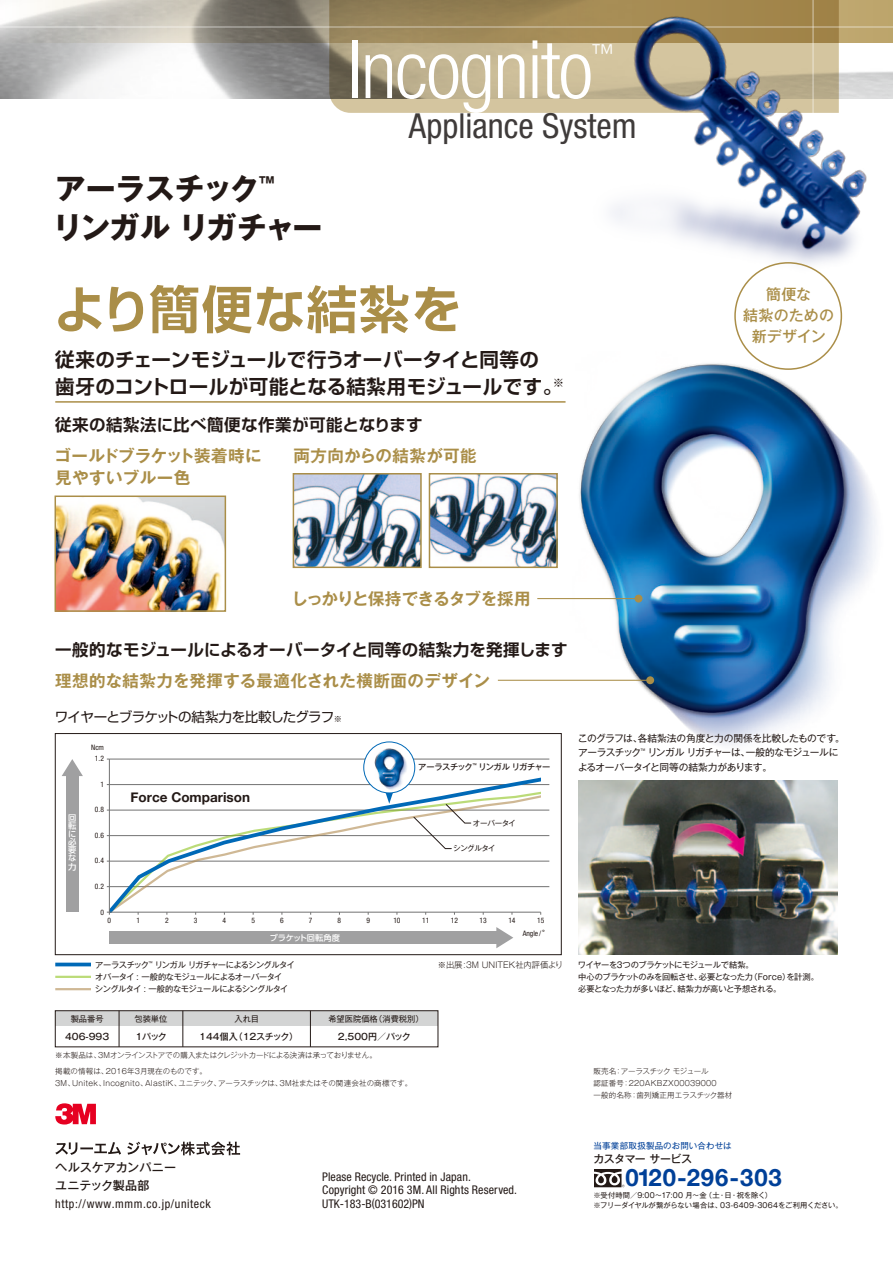
<style>
.page{position:relative;width:893px;height:1263px;background:#fff}
.page>*{position:absolute;margin:0;border:0;box-sizing:border-box;transform-origin:0 0}
.t1{font:300 condensed 80.7px "Helvetica Neue LT Std";letter-spacing:-.02em;color:#fff}
.t2{font:700 51px "Shin Go Pro De";letter-spacing:.03em;color:#aa8e48}
.t3{font:condensed 34.5px "Helvetica Neue LT Std";color:#3f3b3a}
.t4{font:700 30px/39px "Gothic MB101 Pro";letter-spacing:-.025em;color:#231916}
.t5{font:700 23.85px "Helvetica Neue";letter-spacing:.04em;color:#004098}
.t6{font:300 condensed 23.55px "Helvetica Neue LT Std";color:#fff}
.t7{font:700 19.5px/27px "Shin Go Pro De";letter-spacing:.01em;color:#231916}
.t8{font:700 16.5px/22.5px "Gothic MB101 Pro De";letter-spacing:.02em;color:#aa8e48}
.t9{font:700 16.5px "Shin Go Pro De";letter-spacing:.03em;color:#231916}
.t10{font:700 16.5px "Gothic MB101 Pro De";letter-spacing:-.04em;color:#aa8e48}
.t11{font:500 15px/21px "Gothic MB101 Pro";letter-spacing:.01em;color:#aa8e48;text-align:center}
.t12{font:13.5px "Shin Go Pro";letter-spacing:-.05em;color:#231916}
.t13{font:700 13.5px "Helvetica Neue";color:#231916}
.t14{font:500 12.15px "Gothic MB101 Pro";letter-spacing:.01em;color:#231916}
.t15{font:condensed 12px/13.5px "Helvetica Neue LT Std";letter-spacing:.01em;color:#231916}
.t16{font:condensed 12px "Helvetica Neue LT Std";letter-spacing:.05em;color:#231916}
.t17{font:500 12px "Gothic MB101 Pro";letter-spacing:.005em;color:#231916}
.t18{font:500 10.95px "Gothic MB101 Pro";letter-spacing:-.035em;color:#231916}
.t19{font:9.75px/14.2px "Gothic MB101 Pro";letter-spacing:-.05em;color:#231916}
.t20{font:500 9px "Gothic MB101 Pro";color:#231916}
.t21{font:8.55px "Gothic MB101 Pro";letter-spacing:.015em;color:#004098}
.t22{font:8.25px/12px "Gothic MB101 Pro";letter-spacing:-.05em;color:#231916}
.t23{font:8.25px/12.3px "Gothic MB101 Pro";letter-spacing:-.07em;color:#231916}
.t24{font:300 8.25px "Gothic MB101 Pro";color:#231916}
.t25{font:500 8.25px "Gothic MB101 Pro";letter-spacing:-.06em;color:#231916}
.t26{font:500 8.25px/8.1px "UD Shin Go Pro";letter-spacing:-.03em;color:#fff;text-align:justify}
.t27{font:8.25px "Gothic MB101 Pro";color:#231916}
.t28{font:300 7.5px/12px "Gothic MB101 Pro";letter-spacing:.03em;color:#231916}
.t29{font:condensed 7.5px "Helvetica Neue LT Std";color:#231916}
.t30{font:300 7.5px "Gothic MB101 Pro";letter-spacing:-.045em;color:#231916}
.t31{font:7.5px "Gothic MB101 Pro";letter-spacing:-.065em;color:#231916}
.t32{font:7.35px/9.8px "Gothic MB101 Pro";letter-spacing:.01em;color:#231916}
.s1{font-family:"Gothic MB101 Pro";font-weight:300;font-size:8.25px}
.s2{font-size:10.5px}
</style>
<div class="page">
<div style="left:55px;top:1011px;width:383px;height:14px;background:#d3d4d4"></div>
<img style="left:578px;top:780px;width:260px;height:175px">
<img style="left:564px;top:351px;width:312px;height:394px">
<img style="left:0;top:43px;width:329px;height:55px">
<svg style="left:0;top:0;width:329px;height:43px;background:#afaba2"></svg>
<svg style="left:329px;top:0;width:234px;height:113px;background:#ad9e78"></svg>
<hr style="left:0;top:26px;width:893px;height:2px;background:#fff">
<img style="left:563px;top:0;width:330px;height:304px">
<hr style="left:55px;top:401px;width:511px;height:2px;background:#aa8e48">
<svg style="left:594px;top:1169px;width:31px;height:18px"></svg>
<svg style="left:55px;top:1103px;width:41px;height:21px"></svg>
<svg style="left:55px;top:1142px;width:66px;height:13px"></svg>
<svg style="left:127px;top:1142px;width:113px;height:13px"></svg>
<img style="left:296px;top:476px;width:123px;height:89px">
<div style="left:293px;top:473px;width:129px;height:95px;border:2px solid #aa8e48"></div>
<img style="left:432px;top:476px;width:123px;height:89px">
<div style="left:429px;top:473px;width:129px;height:95px;border:2px solid #aa8e48"></div>
<img style="left:58px;top:498px;width:165px;height:111px">
<div style="left:55px;top:495px;width:171px;height:117px;border:2px solid #aa8e48"></div>
<hr style="left:55px;top:963px;width:36px;height:3px;background:#0069b7">
<hr style="left:55px;top:976px;width:36px;height:2px;background:#8fc41f">
<hr style="left:55px;top:988px;width:36px;height:2px;background:#b08a4f">
<hr style="left:537px;top:598px;width:101px;height:1px;background:#aa8e48">
<div style="left:635px;top:595px;width:7px;height:7px;background:#aa8e48;border-radius:50%"></div>
<hr style="left:498px;top:680px;width:152px;height:1px;background:#aa8e48">
<div style="left:646px;top:676px;width:8px;height:8px;background:#aa8e48;border-radius:50%"></div>
<hr style="left:109px;top:784px;width:440px;height:1px;background:#727272">
<hr style="left:109px;top:810px;width:440px;height:1px;background:#727272">
<hr style="left:109px;top:835px;width:440px;height:1px;background:#727272">
<hr style="left:109px;top:861px;width:440px;height:1px;background:#727272">
<hr style="left:109px;top:886px;width:440px;height:1px;background:#727272">
<hr style="left:109px;top:759px;width:440px;height:1px;background:#727272">
<div style="left:55px;top:733px;width:507px;height:222px;border:1px solid #231916"></div>
<svg style="left:109px;top:759px;width:432px;height:153px"></svg>
<div style="left:66px;top:772px;width:13px;height:140px;background:#a0a0a1"></div>
<svg style="left:62px;top:759px;width:21px;height:17px"></svg>
<div style="left:109px;top:931px;width:392px;height:13px;background:#a0a0a1"></div>
<svg style="left:496px;top:927px;width:17px;height:21px"></svg>
<svg style="left:413px;top:804px;width:58px;height:45px"></svg>
<svg style="left:385px;top:793px;width:8px;height:11px"></svg>
<svg style="left:364px;top:742px;width:51px;height:51px"></svg>
<img style="left:373px;top:747px;width:36px;height:45px">
<div style="left:363px;top:741px;width:52px;height:52px;border:1px solid #0069b7;border-radius:50%"></div>
<div style="left:734px;top:262px;width:108px;height:108px;border:2px solid #aa8e48;border-radius:50%"></div>
<div style="left:55px;top:1010px;width:383px;height:37px;border:1px solid #231916"></div>
<hr style="left:119px;top:1011px;width:1px;height:36px;background:#231916">
<hr style="left:183px;top:1011px;width:1px;height:36px;background:#231916">
<hr style="left:310px;top:1011px;width:1px;height:36px;background:#231916">
<h3 class="t4" style="left:53px;top:166px;width:271px">アーラスチック<sup>™<br></sup>リンガル リガチャー</h3>
<h1 class="t1" style="left:348px;top:23px;width:247px">Incognito</h1>
<h3 class="t6" style="left:591px;top:39px;width:25px">™</h3>
<h3 class="t3" style="left:409px;top:105px;width:229px">Appliance System</h3>
<h2 class="t2" style="left:54px;top:267px;width:410px">より簡便な結紮を</h2>
<h3 class="t7" style="left:55px;top:343px;width:511px">従来のチェーンモジュールで行うオーバータイと同等の<br>歯牙のコントロールが可能となる結紮用モジュールです。<sup>※</sup></h3>
<h3 class="t9" style="left:55px;top:411px;width:369px">従来の結紮法に比べ簡便な作業が可能となります</h3>
<h3 class="t8" style="left:55px;top:442px;width:208px">ゴールドブラケット装着時に見やすいブルー色</h3>
<h3 class="t8" style="left:293px;top:442px;width:185px">両方向からの結紮が可能</h3>
<h3 class="t10" style="left:292px;top:585px;width:241px">しっかりと保持できるタブを採用</h3>
<h3 class="t9" style="left:55px;top:636px;width:514px">一般的なモジュールによるオーバータイと同等の結紮力を発揮します</h3>
<h3 class="t8" style="left:55px;top:667px;width:436px">理想的な結紮力を発揮する最適化された横断面のデザイン</h3>
<h3 class="t12" style="left:55px;top:706px;width:289px">ワイヤーとブラケットの結紮力を比較したグラフ<span class="s1">※</span></h3>
<h3 class="t11" style="left:743px;top:282px;width:92px">簡便な<br>結紮のための新デザイン</h3>
<p class="t26" style="left:68px;top:813px;width:10px">回転に必要な力</p>
<p class="t29" style="left:91px;top:743px;width:14px">Ncm</p>
<p class="t29" style="left:95px;top:754px;width:10px">1.2</p>
<p class="t29" style="left:100px;top:780px;width:5px">1</p>
<p class="t29" style="left:95px;top:805px;width:10px">0.8</p>
<p class="t29" style="left:95px;top:831px;width:10px">0.6</p>
<p class="t29" style="left:95px;top:856px;width:10px">0.4</p>
<p class="t29" style="left:95px;top:882px;width:10px">0.2</p>
<p class="t29" style="left:100px;top:907px;width:5px">0</p>
<h3 class="t13" style="left:131px;top:789px;width:121px">Force Comparison</h3>
<p class="t25" style="left:418px;top:760px;width:134px">アーラスチック<sup>™</sup> リンガル リガチャー</p>
<p class="t31" style="left:473px;top:817px;width:45px">オーバータイ</p>
<p class="t31" style="left:453px;top:842px;width:44px">シングルタイ</p>
<p class="t29" style="left:108px;top:916px;width:5px">0</p>
<p class="t29" style="left:136px;top:916px;width:5px">1</p>
<p class="t29" style="left:165px;top:916px;width:5px">2</p>
<p class="t29" style="left:194px;top:916px;width:5px">3</p>
<p class="t29" style="left:223px;top:916px;width:5px">4</p>
<p class="t29" style="left:251px;top:916px;width:5px">5</p>
<p class="t29" style="left:280px;top:916px;width:5px">6</p>
<p class="t29" style="left:309px;top:916px;width:5px">7</p>
<p class="t29" style="left:338px;top:916px;width:5px">8</p>
<p class="t29" style="left:366px;top:916px;width:5px">9</p>
<p class="t29" style="left:393px;top:916px;width:9px">10</p>
<p class="t29" style="left:422px;top:916px;width:9px">11</p>
<p class="t29" style="left:451px;top:916px;width:9px">12</p>
<p class="t29" style="left:480px;top:916px;width:9px">13</p>
<p class="t29" style="left:508px;top:916px;width:9px">14</p>
<p class="t29" style="left:537px;top:916px;width:9px">15</p>
<p class="t26" style="left:270px;top:933px;width:72px">ブラケット回転角度</p>
<p class="t29" style="left:523px;top:929px;width:24px">Angle/ <span class="s2">˚</span></p>
<h3 class="t19" style="left:578px;top:730px;width:269px">このグラフは、各結紮法の角度と力の関係を比較したものです。アーラスチック<sup>™</sup> リンガル リガチャーは、一般的なモジュールによるオーバータイと同等の結紮力があります。</h3>
<p class="t23" style="left:95px;top:957px;width:202px">アーラスチック<sup>™</sup> リンガル リガチャーによるシングルタイオバータイ : 一般的なモジュールによるオーバータイ<br>シングルタイ : 一般的なモジュールによるシングルタイ</p>
<p class="t22" style="left:578px;top:957px;width:243px">ワイヤーを3つのブラケットにモジュールで結紮。<br>中心のブラケットのみを回転させ、必要となった力（Force）を計測。必要となった力が多いほど、結紮力が高いと予想される。</p>
<p class="t24" style="left:438px;top:958px;width:127px">※出展:3M UNITEK社内評価より</p>
<p class="t22" style="left:71px;top:1011px;width:34px">製品番号</p>
<p class="t20" style="left:65px;top:1029px;width:46px">406-993</p>
<p class="t22" style="left:134px;top:1011px;width:34px">包装単位</p>
<p class="t20" style="left:135px;top:1029px;width:33px">1パック</p>
<p class="t22" style="left:235px;top:1011px;width:26px">入れ目</p>
<p class="t20" style="left:199px;top:1029px;width:100px">144個入（12スチック）</p>
<p class="t27" style="left:328px;top:1011px;width:97px">希望医院価格（消費税別）</p>
<p class="t20" style="left:338px;top:1029px;width:74px">2,500円／パック</p>
<p class="t30" style="left:55px;top:1049px;width:323px">※本製品は、3Mオンラインストアでの購入またはクレジットカードによる決済は承っておりません。</p>
<p class="t28" style="left:55px;top:1064px;width:358px">掲載の情報は、2016年3月現在のものです。<br>3M、Unitek、Incognito、AlastiK、ユニテック、アーラスチックは、３M社またはその関連会社の商標です。</p>
<h3 class="t14" style="left:55px;top:1157px;width:122px">ヘルスケアカンパニー</h3>
<h3 class="t17" style="left:55px;top:1175px;width:96px">ユニテック製品部</h3>
<h3 class="t16" style="left:55px;top:1196px;width:157px">http://www.mmm.co.jp/uniteck</h3>
<h3 class="t15" style="left:322px;top:1169px;width:197px">Please Recycle. Printed in Japan.<br>Copyright © 2016 3M. All Rights Reserved.<br>UTK-183-B(031602)PN</h3>
<p class="t28" style="left:593px;top:1064px;width:140px">販売名：アーラスチック モジュール<br>認証番号：220AKBZX00039000<br>一般的名称：歯列矯正用エラスチック器材</p>
<p class="t21" style="left:594px;top:1139px;width:140px">当事業部取扱製品のお問い合わせは</p>
<h3 class="t18" style="left:593px;top:1150px;width:100px">カスタマー サービス</h3>
<h3 class="t5" style="left:626px;top:1163px;width:158px">0120-296-303</h3>
<p class="t32" style="left:593px;top:1189px;width:251px">※受付時間／9:00～17:00 月～金（土・日・祝を除く）<br>※フリーダイヤルが繋がらない場合は、03-6409-3064をご利用ください。</p>
</div>
